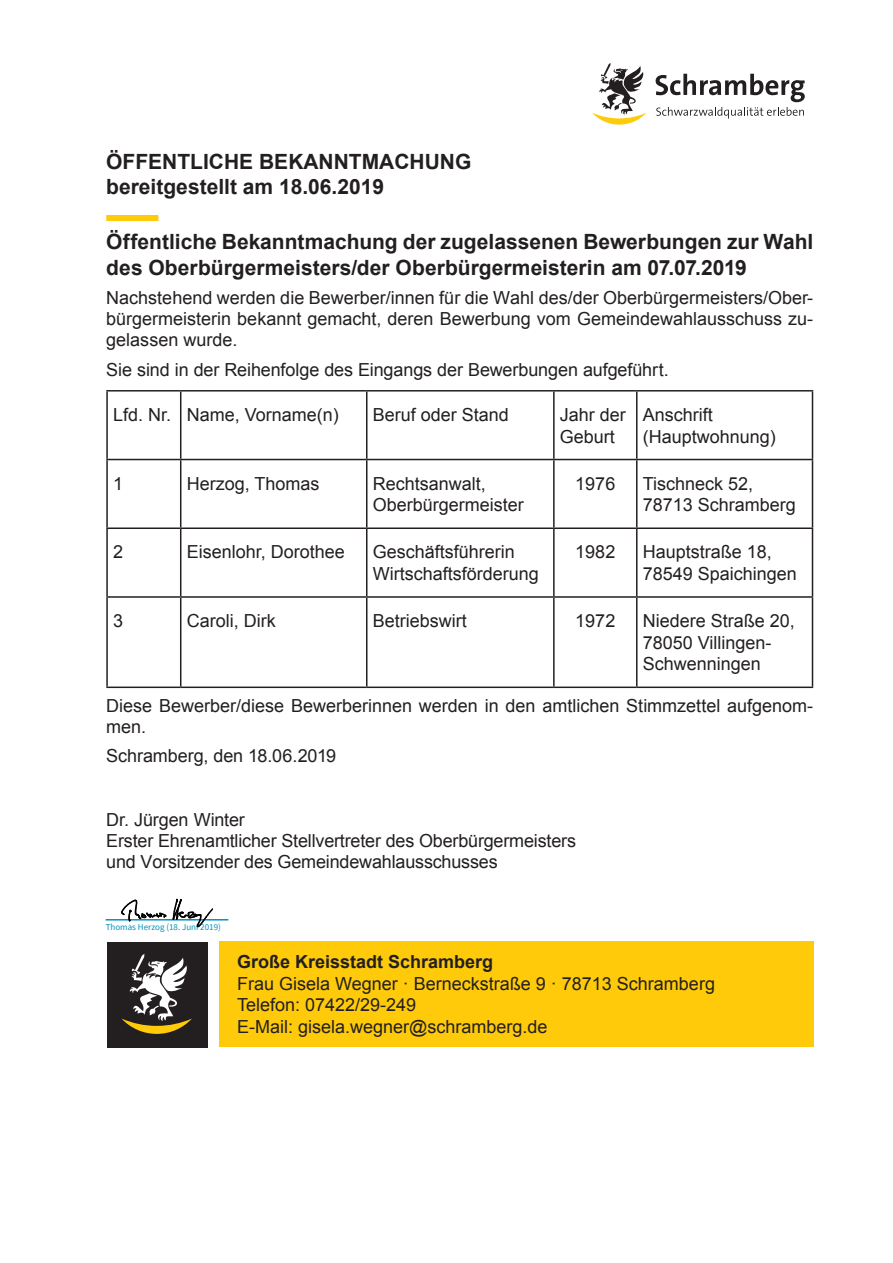
<style>
.page{position:relative;width:893px;height:1263px;background:#fff}
.page>*{position:absolute;margin:0;border:0;box-sizing:border-box;transform-origin:0 0}
.t1{font:700 21px/24.3px "Arial";color:#231f20}
.t2{font:18px/21.6px "Arial";color:#231f20}
.t3{font:700 18px "Arial";color:#231f20}
.t4{font:9px "Source Sans Pro";color:#0093be}
</style>
<div class="page">
<div style="left:106px;top:215px;width:52px;height:6px;background:#feca0a"></div>
<hr style="left:106px;top:390px;width:75px;height:1px;background:#231f20">
<hr style="left:106px;top:391px;width:2px;height:68px;background:#231f20">
<hr style="left:181px;top:390px;width:186px;height:1px;background:#231f20">
<hr style="left:180px;top:391px;width:1px;height:68px;background:#231f20">
<hr style="left:367px;top:390px;width:187px;height:1px;background:#231f20">
<hr style="left:366px;top:391px;width:1px;height:68px;background:#231f20">
<hr style="left:554px;top:390px;width:83px;height:1px;background:#231f20">
<hr style="left:553px;top:391px;width:2px;height:68px;background:#231f20">
<hr style="left:637px;top:390px;width:176px;height:1px;background:#231f20">
<hr style="left:636px;top:391px;width:1px;height:68px;background:#231f20">
<hr style="left:812px;top:391px;width:1px;height:68px;background:#231f20">
<hr style="left:106px;top:459px;width:75px;height:1px;background:#231f20">
<hr style="left:106px;top:460px;width:2px;height:67px;background:#231f20">
<hr style="left:181px;top:459px;width:186px;height:1px;background:#231f20">
<hr style="left:180px;top:460px;width:1px;height:67px;background:#231f20">
<hr style="left:367px;top:459px;width:187px;height:1px;background:#231f20">
<hr style="left:366px;top:460px;width:1px;height:67px;background:#231f20">
<hr style="left:554px;top:459px;width:83px;height:1px;background:#231f20">
<hr style="left:553px;top:460px;width:2px;height:67px;background:#231f20">
<hr style="left:637px;top:459px;width:176px;height:1px;background:#231f20">
<hr style="left:636px;top:460px;width:1px;height:67px;background:#231f20">
<hr style="left:812px;top:460px;width:1px;height:67px;background:#231f20">
<hr style="left:106px;top:527px;width:75px;height:2px;background:#231f20">
<hr style="left:106px;top:529px;width:2px;height:67px;background:#231f20">
<hr style="left:181px;top:527px;width:186px;height:2px;background:#231f20">
<hr style="left:180px;top:529px;width:1px;height:67px;background:#231f20">
<hr style="left:367px;top:527px;width:187px;height:2px;background:#231f20">
<hr style="left:366px;top:529px;width:1px;height:67px;background:#231f20">
<hr style="left:554px;top:527px;width:83px;height:2px;background:#231f20">
<hr style="left:553px;top:529px;width:2px;height:67px;background:#231f20">
<hr style="left:637px;top:527px;width:176px;height:2px;background:#231f20">
<hr style="left:636px;top:529px;width:1px;height:67px;background:#231f20">
<hr style="left:812px;top:529px;width:1px;height:67px;background:#231f20">
<hr style="left:106px;top:596px;width:75px;height:2px;background:#231f20">
<hr style="left:106px;top:598px;width:2px;height:88px;background:#231f20">
<hr style="left:181px;top:596px;width:186px;height:2px;background:#231f20">
<hr style="left:180px;top:598px;width:1px;height:88px;background:#231f20">
<hr style="left:367px;top:596px;width:187px;height:2px;background:#231f20">
<hr style="left:366px;top:598px;width:1px;height:88px;background:#231f20">
<hr style="left:554px;top:596px;width:83px;height:2px;background:#231f20">
<hr style="left:553px;top:598px;width:2px;height:88px;background:#231f20">
<hr style="left:637px;top:596px;width:176px;height:2px;background:#231f20">
<hr style="left:636px;top:598px;width:1px;height:88px;background:#231f20">
<hr style="left:812px;top:598px;width:1px;height:88px;background:#231f20">
<hr style="left:106px;top:686px;width:75px;height:2px;background:#231f20">
<hr style="left:181px;top:686px;width:186px;height:2px;background:#231f20">
<hr style="left:367px;top:686px;width:187px;height:2px;background:#231f20">
<hr style="left:554px;top:686px;width:83px;height:2px;background:#231f20">
<hr style="left:637px;top:686px;width:176px;height:2px;background:#231f20">
<svg style="left:592px;top:63px;width:54px;height:62px"></svg>
<svg style="left:656px;top:74px;width:149px;height:45px"></svg>
<div style="left:219px;top:941px;width:594px;height:106px;background:#feca0a"></div>
<div style="left:107px;top:942px;width:100px;height:106px;background:#231f20"></div>
<svg style="left:122px;top:954px;width:70px;height:80px"></svg>
<hr style="left:106px;top:919px;width:122px;height:1px;background:#0093be">
<svg style="left:120px;top:898px;width:93px;height:30px"></svg>
<p class="t1" style="left:106px;top:151px;width:367px">ÖFFENTLICHE BEKANNTMACHUNG bereitgestellt am 18.06.2019</p>
<p class="t1" style="left:106px;top:230px;width:708px;line-height:25.5px">Öffentliche Bekanntmachung der zugelassenen Bewerbungen zur Wahl des Oberbürgermeisters/der Oberbürgermeisterin am 07.07.2019</p>
<p class="t2" style="left:106px;top:287px;width:708px;line-height:21px;text-align:justify">Nachstehend werden die Bewerber/innen für die Wahl des/der Oberbürgermeisters/Ober&shy;bürgermeisterin bekannt gemacht, deren Bewerbung vom Gemeindewahlausschuss zu&shy;gelassen wurde.</p>
<p class="t2" style="left:106px;top:359px;width:564px">Sie sind in der Reihenfolge des Eingangs der Bewerbungen aufgeführt.</p>
<p class="t2" style="left:113px;top:404px;width:227px">Lfd. Nr. Name, Vorname(n)</p>
<p class="t2" style="left:373px;top:404px;width:138px">Beruf oder Stand</p>
<p class="t2" style="left:560px;top:404px;width:68px">Jahr der<br>Geburt</p>
<p class="t2" style="left:643px;top:404px;width:135px">Anschrift (Hauptwohnung)</p>
<p class="t2" style="left:113px;top:473px;width:12px">1</p>
<p class="t2" style="left:187px;top:473px;width:134px">Herzog, Thomas</p>
<p class="t2" style="left:373px;top:473px;width:153px">Rechtsanwalt,<br>Oberbürgermeister</p>
<p class="t2" style="left:575px;top:473px;width:42px">1976</p>
<p class="t2" style="left:643px;top:473px;width:155px">Tischneck 52,<br>78713 Schramberg</p>
<p class="t2" style="left:113px;top:541px;width:12px">2</p>
<p class="t2" style="left:187px;top:541px;width:160px">Eisenlohr, Dorothee</p>
<p class="t2" style="left:373px;top:541px;width:168px">Geschäftsführerin<br>Wirtschaftsförderung</p>
<p class="t2" style="left:575px;top:541px;width:42px">1982</p>
<p class="t2" style="left:643px;top:541px;width:156px">Hauptstraße 18,<br>78549 Spaichingen</p>
<p class="t2" style="left:113px;top:610px;width:12px">3</p>
<p class="t2" style="left:187px;top:610px;width:90px">Caroli, Dirk</p>
<p class="t2" style="left:373px;top:610px;width:96px">Betriebswirt</p>
<p class="t2" style="left:575px;top:610px;width:42px">1972</p>
<p class="t2" style="left:643px;top:610px;width:154px">Niedere Straße 20,<br>78050 Villingen-<br>Schwenningen</p>
<p class="t2" style="left:106px;top:695px;width:708px;line-height:21px">Diese Bewerber/diese Bewerberinnen werden in den amtlichen Stimmzettel aufgenom&shy;men.</p>
<p class="t2" style="left:106px;top:745px;width:231px">Schramberg, den 18.06.2019</p>
<p class="t2" style="left:106px;top:809px;width:471px;line-height:21px">Dr. Jürgen Winter<br>Erster Ehrenamtlicher Stellvertreter des Oberbürgermeisters und Vorsitzender des Gemeindewahlausschusses</p>
<p class="t4" style="left:106px;top:923px;width:117px">Thomas Herzog (18. Juni 2019)</p>
<p class="t3" style="left:237px;top:950px;width:258px">Große Kreisstadt Schramberg</p>
<p class="t2" style="left:237px;top:973px;width:479px">Frau Gisela Wegner · Berneckstraße 9 · 78713 Schramberg<br>Telefon: 07422/29-249<br>E-Mail: gisela.wegner@schramberg.de</p>
</div>
